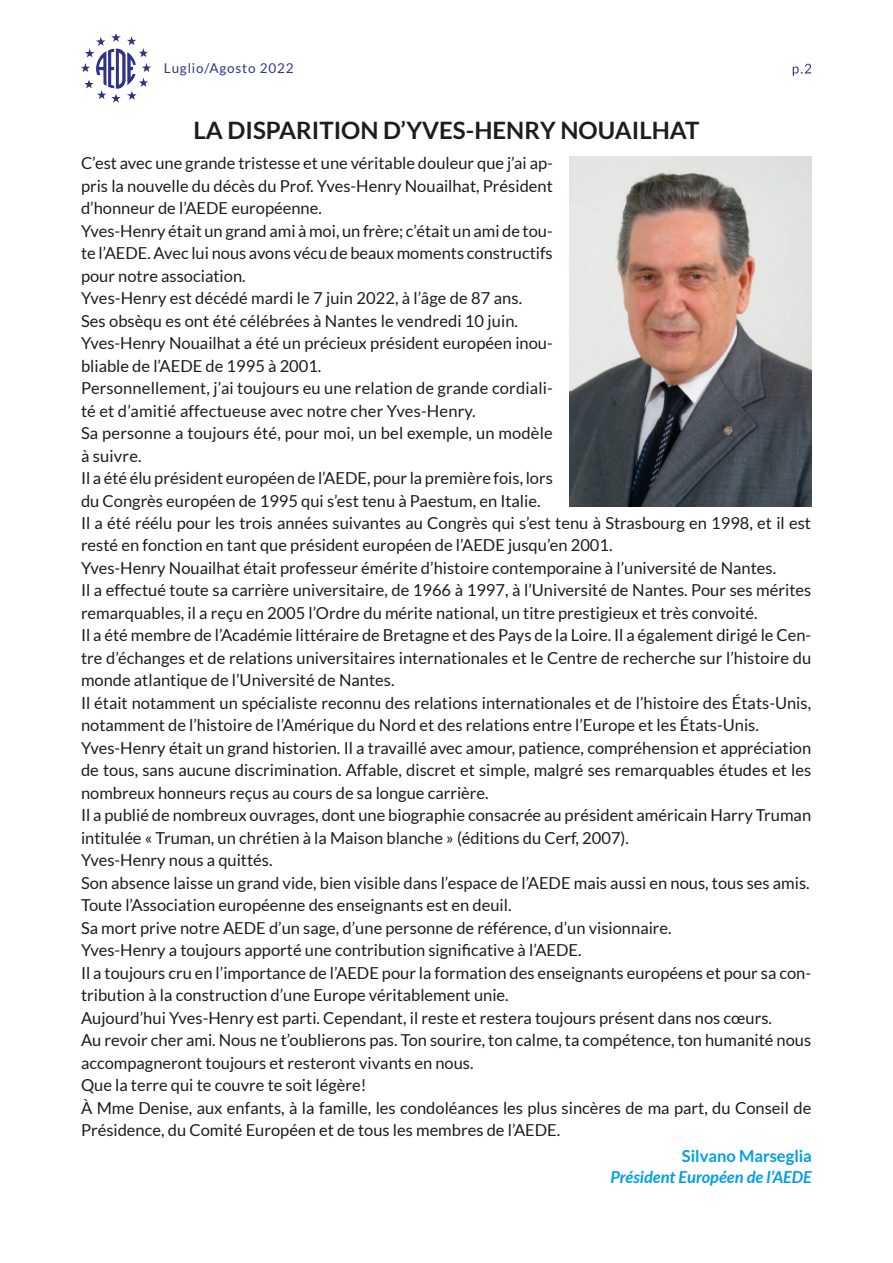
<style>
.page{position:relative;width:893px;height:1263px;background:#fff}
.page>*{position:absolute;margin:0;border:0;box-sizing:border-box;transform-origin:0 0}
.t1{font:700 24px "Lato";color:#1d1d1b}
.t2{font:16.5px/22.5px "Lato";color:#1d1d1b}
.t3{font:italic 700 16.5px "Lato";color:#009fe3}
.t4{font:700 16.5px "Lato";color:#009fe3}
.t5{font:13.5px "Lato";letter-spacing:.06em;color:#313881}
</style>
<div class="page">
<img style="left:81px;top:33px;width:70px;height:70px">
<svg style="left:793px;top:64px;width:18px;height:12px"></svg>
<img style="left:570px;top:156px;width:241px;height:351px">
<p class="t5" style="left:164px;top:61px;width:131px">Luglio/Agosto 2022</p>
<h1 class="t1" style="left:194px;top:117px;width:507px">LA DISPARITION D’YVES-HENRY NOUAILHAT</h1>
<p class="t2" style="left:81px;top:152px;width:473px">C’est avec une grande tristesse et une véritable douleur que j’ai ap&shy;pris la nouvelle du décès du Prof. Yves-Henry Nouailhat, Président d’honneur de l’AEDE européenne.<br>Yves-Henry était un grand ami à moi, un frère; c’était un ami de tou&shy;te l’AEDE. Avec lui nous avons vécu de beaux moments constructifs pour notre association.<br>Yves-Henry est décédé mardi le 7 juin 2022, à l’âge de 87 ans.<br>Ses obsèqu es ont été célébrées à Nantes le vendredi 10 juin.<br>Yves-Henry Nouailhat a été un précieux président européen inou&shy;bliable de l’AEDE de 1995 à 2001.<br>Personnellement, j’ai toujours eu une relation de grande cordiali&shy;té et d’amitié affectueuse avec notre cher Yves-Henry.<br>Sa personne a toujours été, pour moi, un bel exemple, un modèle à suivre.<br>Il a été élu président européen de l’AEDE, pour la première fois, lors du Congrès européen de 1995 qui s’est tenu à Paestum, en Italie.</p>
<p class="t2" style="left:81px;top:511px;width:732px">Il a été réélu pour les trois années suivantes au Congrès qui s’est tenu à Strasbourg en 1998, et il est resté en fonction en tant que président européen de l’AEDE jusqu’en 2001.<br>Yves-Henry Nouailhat était professeur émérite d’histoire contemporaine à l’université de Nantes.<br>Il a effectué toute sa carrière universitaire, de 1966 à 1997, à l’Université de Nantes. Pour ses mérites remarquables, il a reçu en 2005 l’Ordre du mérite national, un titre prestigieux et très convoité.<br>Il a été membre de l’Académie littéraire de Bretagne et des Pays de la Loire. Il a également dirigé le Cen&shy;tre d’échanges et de relations universitaires internationales et le Centre de recherche sur l’histoire du monde atlantique de l’Université de Nantes.<br>Il était notamment un spécialiste reconnu des relations internationales et de l’histoire des États-Unis, notamment de l’histoire de l’Amérique du Nord et des relations entre l’Europe et les États-Unis.<br>Yves-Henry était un grand historien. Il a travaillé avec amour, patience, compréhension et appréciation de tous, sans aucune discrimination. Affable, discret et simple, malgré ses remarquables études et les nombreux honneurs reçus au cours de sa longue carrière.<br>Il a publié de nombreux ouvrages, dont une biographie consacrée au président américain Harry Truman intitulée « Truman, un chrétien à la Maison blanche » (éditions du Cerf, 2007).<br>Yves-Henry nous a quittés.<br>Son absence laisse un grand vide, bien visible dans l’espace de l’AEDE mais aussi en nous, tous ses amis.<br>Toute l’Association européenne des enseignants est en deuil.<br>Sa mort prive notre AEDE d’un sage, d’une personne de référence, d’un visionnaire.<br>Yves-Henry a toujours apporté une contribution significative à l’AEDE.<br>Il a toujours cru en l’importance de l’AEDE pour la formation des enseignants européens et pour sa con&shy;tribution à la construction d’une Europe véritablement unie.<br>Aujourd’hui Yves-Henry est parti. Cependant, il reste et restera toujours présent dans nos cœurs.<br>Au revoir cher ami. Nous ne t’oublierons pas. Ton sourire, ton calme, ta compétence, ton humanité nous accompagneront toujours et resteront vivants en nous.<br>Que la terre qui te couvre te soit légère!<br>À Mme Denise, aux enfants, à la famille, les condoléances les plus sincères de ma part, du Conseil de Présidence, du Comité Européen et de tous les membres de l’AEDE.</p>
<p class="t4" style="left:682px;top:1147px;width:131px">Silvano Marseglia</p>
<p class="t3" style="left:610px;top:1168px;width:203px">Président Européen de l’AEDE</p>
</div>
